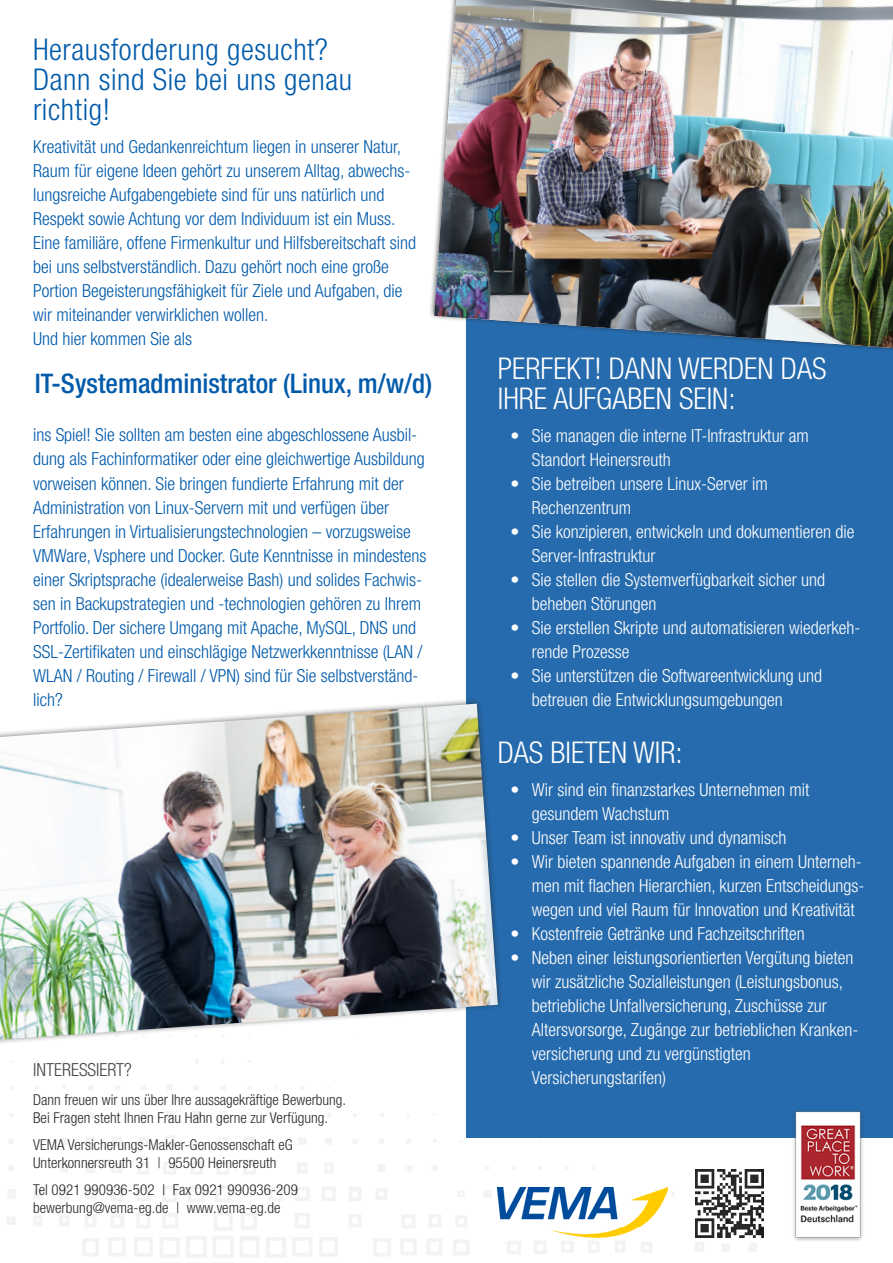
<style>
.page{position:relative;width:893px;height:1263px;background:#fff}
.page>*{position:absolute;margin:0;border:0;box-sizing:border-box;transform-origin:0 0}
.t1{font:300 condensed 30px/30px "Helvetica Neue LT Std";letter-spacing:.02em;color:#015aaa}
.t2{font:300 condensed 30px/30px "Helvetica Neue LT Std";color:#fff}
.t3{font:500 condensed 27px "Helvetica Neue LT Std";color:#015aaa}
.t4{font:300 condensed 18px/24px "Helvetica Neue LT Std";color:#015aaa}
.t5{font:300 condensed 18px/24px "Helvetica Neue LT Std";color:#fff}
.t6{font:300 condensed 18px "Helvetica Neue LT Std";color:#3e3e3f}
.t7{font:300 condensed 15px "Helvetica Neue LT Std";letter-spacing:.005em;color:#231f20}
</style>
<div class="page">
<img style="left:758px;top:1169px;width:6px;height:68px">
<img style="left:7px;top:1059px;width:751px;height:198px">
<div style="left:466px;top:313px;width:427px;height:825px;background:#266bad"></div>
<img style="left:793px;top:1111px;width:70px;height:130px">
<img style="left:0;top:704px;width:498px;height:335px">
<img style="left:498px;top:1188px;width:170px;height:49px">
<img style="left:434px;top:0;width:459px;height:348px">
<p class="t1" style="left:33px;top:34px;width:296px">Herausforderung gesucht?</p>
<p class="t1" style="left:33px;top:64px;width:321px">Dann sind Sie bei uns genau richtig!</p>
<p class="t4" style="left:33px;top:135px;width:385px">Kreativität und Gedankenreichtum liegen in unserer Natur, Raum für eigene Ideen gehört zu unserem Alltag, abwechs&shy;lungsreiche Aufgabengebiete sind für uns natürlich und Respekt sowie Achtung vor dem Individuum ist ein Muss.<br>Eine familiäre, offene Firmenkultur und Hilfsbereitschaft sind bei uns selbstverständlich. Dazu gehört noch eine große Portion Begeisterungsfähigkeit für Ziele und Aufgaben, die wir miteinander verwirklichen wollen.</p>
<p class="t4" style="left:33px;top:327px;width:161px">Und hier kommen Sie als</p>
<p class="t3" style="left:35px;top:368px;width:399px">IT-Systemadministrator (Linux, m/w/d)</p>
<p class="t4" style="left:33px;top:423px;width:395px">ins Spiel! Sie sollten am besten eine abgeschlossene Ausbil&shy;dung als Fachinformatiker oder eine gleichwertige Ausbildung vorweisen können. Sie bringen fundierte Erfahrung mit der Administration von Linux-Servern mit und verfügen über Erfahrungen in Virtualisierungstechnologien – vorzugsweise VMWare, Vsphere und Docker. Gute Kenntnisse in mindestens einer Skriptsprache (idealerweise Bash) und solides Fachwis&shy;sen in Backupstrategien und -technologien gehören zu Ihrem Portfolio. Der sichere Umgang mit Apache, MySQL, DNS und SSL-Zertifikaten und einschlägige Netzwerkkenntnisse (LAN / WLAN / Routing / Firewall / VPN) sind für Sie selbstverständ&shy;lich?</p>
<p class="t6" style="left:33px;top:1059px;width:100px">INTERESSIERT?</p>
<p class="t7" style="left:33px;top:1091px;width:315px">Dann freuen wir uns über Ihre aussagekräftige Bewerbung.</p>
<p class="t7" style="left:33px;top:1109px;width:297px">Bei Fragen steht Ihnen Frau Hahn gerne zur Verfügung.</p>
<p class="t7" style="left:33px;top:1136px;width:261px">VEMA Versicherungs-Makler-Genossenschaft eG</p>
<p class="t7" style="left:33px;top:1154px;width:245px">Unterkonnersreuth 31 | 95500 Heinersreuth</p>
<p class="t7" style="left:33px;top:1181px;width:266px">Tel 0921 990936-502 | Fax 0921 990936-209</p>
<p class="t7" style="left:33px;top:1199px;width:249px">bewerbung@vema-eg.de | www.vema-eg.de</p>
<p class="t2" style="left:498px;top:353px;width:330px">PERFEKT! DANN WERDEN DAS<br>IHRE AUFGABEN SEIN:</p>
<p class="t5" style="left:532px;top:424px;width:279px;text-indent:-21px">• Sie managen die interne IT-Infrastruktur am<br>Standort Heinersreuth</p>
<p class="t5" style="left:532px;top:472px;width:238px;text-indent:-21px">• Sie betreiben unsere Linux-Server im<br>Rechenzentrum</p>
<p class="t5" style="left:532px;top:520px;width:324px;text-indent:-21px">• Sie konzipieren, entwickeln und dokumentieren die<br>Server-Infrastruktur</p>
<p class="t5" style="left:532px;top:568px;width:295px;text-indent:-21px">• Sie stellen die Systemverfügbarkeit sicher und beheben Störungen</p>
<p class="t5" style="left:532px;top:616px;width:330px;text-indent:-21px">• Sie erstellen Skripte und automatisieren wiederkeh&shy;rende Prozesse</p>
<p class="t5" style="left:532px;top:664px;width:292px;text-indent:-21px">• Sie unterstützen die Softwareentwicklung und betreuen die Entwicklungsumgebungen</p>
<p class="t2" style="left:498px;top:737px;width:186px">DAS BIETEN WIR:</p>
<p class="t5" style="left:532px;top:778px;width:279px;text-indent:-21px">• Wir sind ein finanzstarkes Unternehmen mit gesundem Wachstum</p>
<p class="t5" style="left:511px;top:826px;width:277px">• Unser Team ist innovativ und dynamisch</p>
<p class="t5" style="left:532px;top:850px;width:334px;text-indent:-21px">• Wir bieten spannende Aufgaben in einem Unterneh&shy;men mit flachen Hierarchien, kurzen Entscheidungs&shy;wegen und viel Raum für Innovation und Kreativität</p>
<p class="t5" style="left:511px;top:922px;width:296px">• Kostenfreie Getränke und Fachzeitschriften</p>
<p class="t5" style="left:532px;top:946px;width:328px;text-indent:-21px">• Neben einer leistungsorientierten Vergütung bieten wir zusätzliche Sozialleistungen (Leistungsbonus, betriebliche Unfallversicherung, Zuschüsse zur Altersvorsorge, Zugänge zur betrieblichen Kranken&shy;versicherung und zu vergünstigten Versicherungstarifen)</p>
</div>
